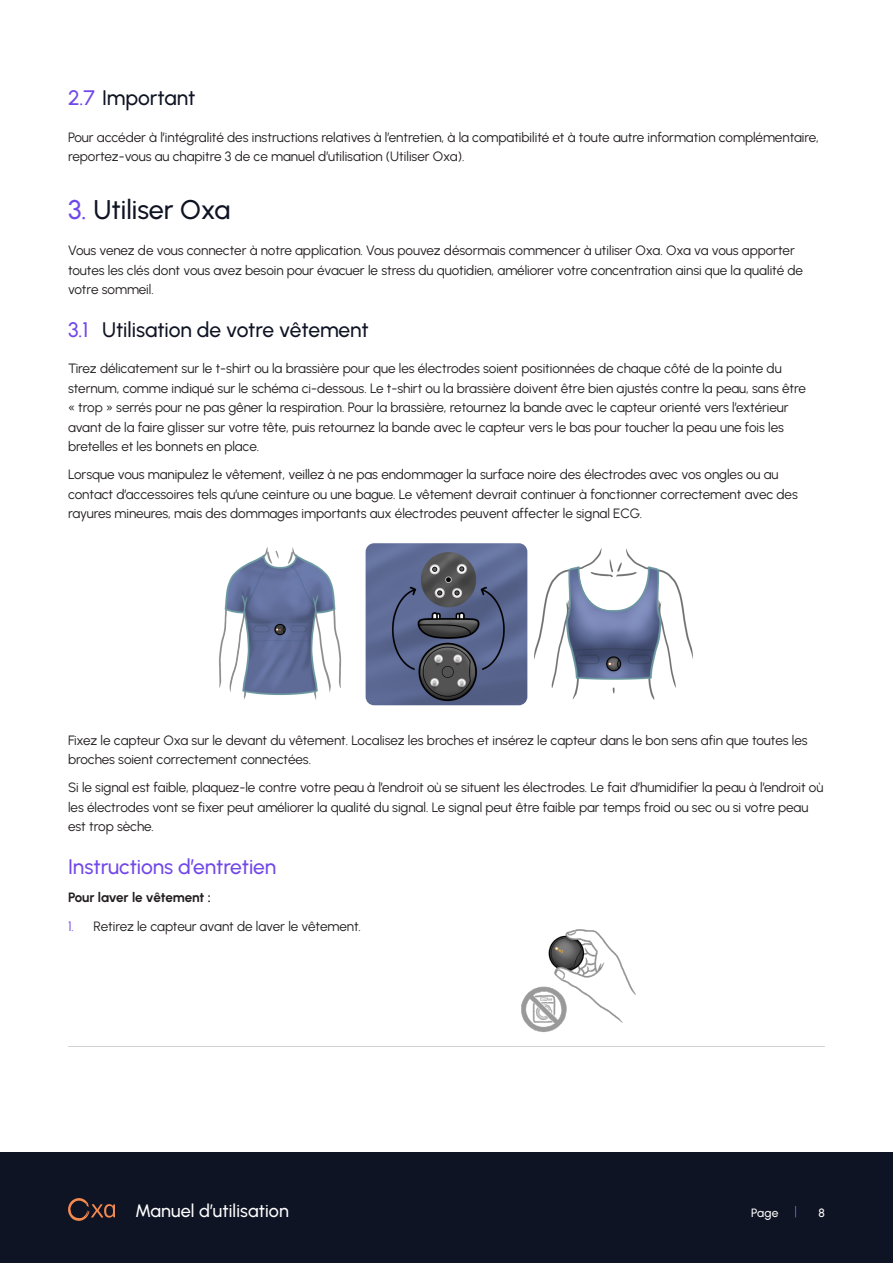
<style>
.page{position:relative;width:893px;height:1263px;background:#fff}
.page>*{position:absolute;margin:0;border:0;box-sizing:border-box;transform-origin:0 0}
.t1{font:500 27px "Urbanist";letter-spacing:-.005em;color:#0f1424}
.t2{font:500 21px "Urbanist";letter-spacing:-.005em;color:#0f1424}
._02_Subtitle{font:500 21px "Urbanist";letter-spacing:-.005em;color:#7148e8}
.t3{font:500 18px "Urbanist";letter-spacing:.005em;color:#fff}
._03_Body{font:13.5px/19.5px "Urbanist";letter-spacing:-.005em;color:#231f20}
._03_Body_Bold{font:700 13.5px "Urbanist";letter-spacing:-.01em;color:#231f20}
.t4{font:500 12px "Urbanist";color:#fff}
.s1{color:#7148e8}
</style>
<div class="page">
<div style="left:0;top:1152px;width:893px;height:111px;background:#0f1424"></div>
<svg style="left:68px;top:1198px;width:47px;height:23px"></svg>
<img style="left:219px;top:547px;width:123px;height:153px">
<img style="left:366px;top:543px;width:161px;height:162px">
<img style="left:534px;top:548px;width:159px;height:152px">
<hr style="left:68px;top:1046px;width:449px;height:1px;background:#d0d1d2">
<hr style="left:517px;top:1046px;width:308px;height:1px;background:#d0d1d2">
<img style="left:521px;top:929px;width:115px;height:103px">
<p class="t2" style="left:68px;top:84px;width:129px"><span class="s1">2.7</span> Important</p>
<p class="_03_Body" style="left:68px;top:127px;width:752px">Pour accéder à l’intégralité des instructions relatives à l’entretien, à la compatibilité et à toute autre information complémentaire, reportez-vous au chapitre 3 de ce manuel d’utilisation (Utiliser Oxa).</p>
<p class="t1" style="left:68px;top:192px;width:164px"><span class="s1">3.</span> Utiliser Oxa</p>
<p class="_03_Body" style="left:68px;top:241px;width:736px">Vous venez de vous connecter à notre application. Vous pouvez désormais commencer à utiliser Oxa. Oxa va vous apporter toutes les clés dont vous avez besoin pour évacuer le stress du quotidien, améliorer votre concentration ainsi que la qualité de votre sommeil.</p>
<p class="t2" style="left:68px;top:316px;width:302px"><span class="s1">3.1</span> Utilisation de votre vêtement</p>
<p class="_03_Body" style="left:68px;top:358px;width:739px">Tirez délicatement sur le t-shirt ou la brassière pour que les électrodes soient positionnées de chaque côté de la pointe du sternum, comme indiqué sur le schéma ci-dessous. Le t-shirt ou la brassière doivent être bien ajustés contre la peau, sans être « trop » serrés pour ne pas gêner la respiration. Pour la brassière, retournez la bande avec le capteur orienté vers l’extérieur avant de la faire glisser sur votre tête, puis retournez la bande avec le capteur vers le bas pour toucher la peau une fois les bretelles et les bonnets en place.</p>
<p class="_03_Body" style="left:68px;top:464px;width:731px">Lorsque vous manipulez le vêtement, veillez à ne pas endommager la surface noire des électrodes avec vos ongles ou au contact d’accessoires tels qu’une ceinture ou une bague. Le vêtement devrait continuer à fonctionner correctement avec des rayures mineures, mais des dommages importants aux électrodes peuvent affecter le signal ECG.</p>
<p class="_03_Body" style="left:68px;top:730px;width:741px">Fixez le capteur Oxa sur le devant du vêtement. Localisez les broches et insérez le capteur dans le bon sens afin que toutes les broches soient correctement connectées.</p>
<p class="_03_Body" style="left:68px;top:777px;width:757px">Si le signal est faible, plaquez-le contre votre peau à l’endroit où se situent les électrodes. Le fait d’humidifier la peau à l’endroit où les électrodes vont se fixer peut améliorer la qualité du signal. Le signal peut être faible par temps froid ou sec ou si votre peau est trop sèche.</p>
<p class="_02_Subtitle" style="left:68px;top:852px;width:210px">Instructions d’entretien</p>
<p class="_03_Body_Bold" style="left:68px;top:888px;width:144px">Pour laver le vêtement :</p>
<p class="_03_Body" style="left:68px;top:916px;width:294px"><span class="s1">1.</span> Retirez le capteur avant de laver le vêtement.</p>
<h3 class="t3" style="left:135px;top:1199px;width:155px">Manuel d’utilisation</h3>
<p class="t4" style="left:751px;top:1205px;width:29px">Page</p>
<p class="t4" style="left:819px;top:1205px;width:8px">8</p>
</div>
